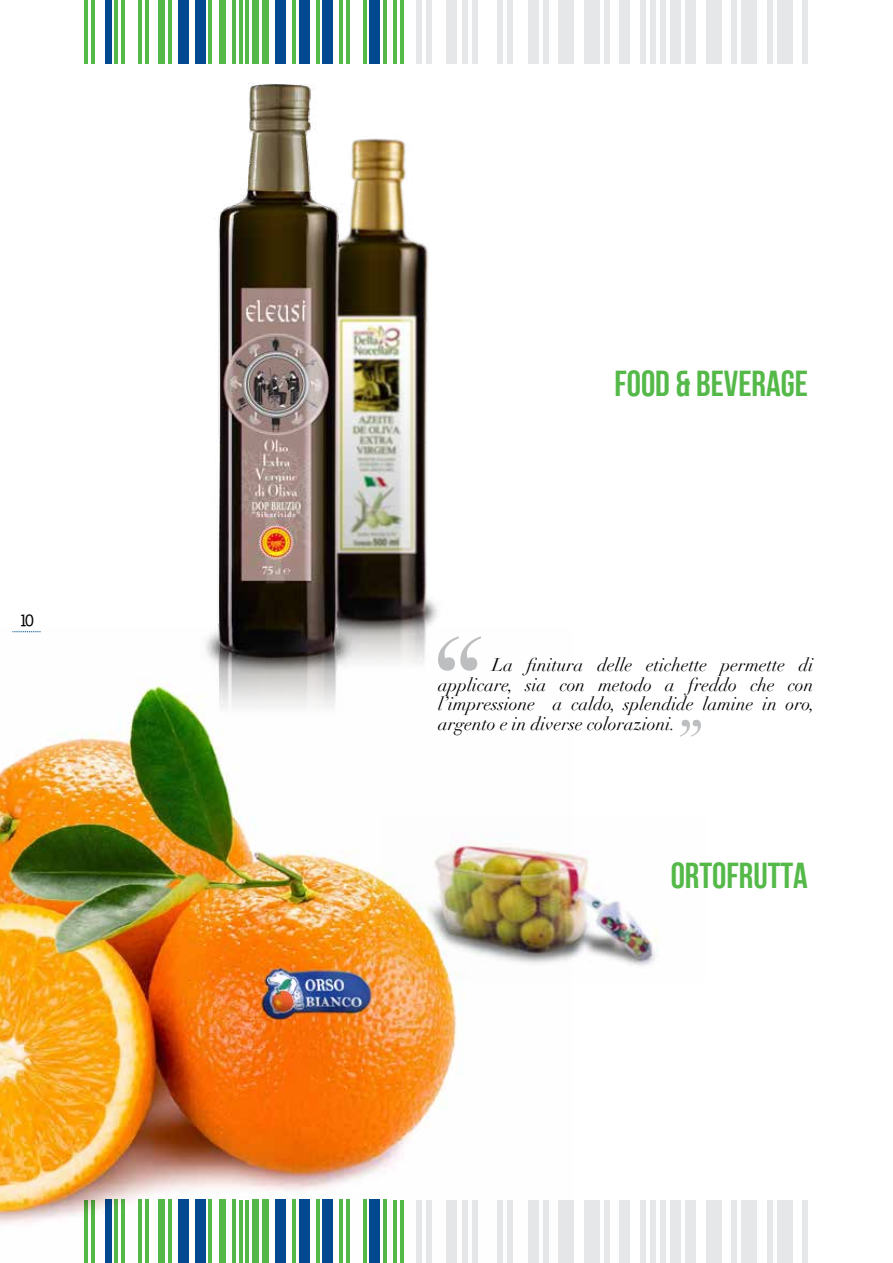
<style>
.page{position:relative;width:893px;height:1263px;background:#fff}
.page>*{position:absolute;margin:0;border:0;box-sizing:border-box;transform-origin:0 0}
.t1{font:36px "Bebas Neue";color:#54b948}
.t2{font:italic 18px/19.5px "Didot";color:#000;text-align:justify}
.t3{font:800 16.5px "Nilland";color:#000}
</style>
<div class="page">
<div style="left:416px;top:0;width:5px;height:64px;background:#e6e7e8"></div>
<div style="left:426px;top:0;width:5px;height:64px;background:#e6e7e8"></div>
<div style="left:462px;top:0;width:5px;height:64px;background:#e6e7e8"></div>
<div style="left:472px;top:0;width:5px;height:64px;background:#e6e7e8"></div>
<div style="left:498px;top:0;width:5px;height:64px;background:#e6e7e8"></div>
<div style="left:508px;top:0;width:5px;height:64px;background:#e6e7e8"></div>
<div style="left:528px;top:0;width:10px;height:64px;background:#e6e7e8"></div>
<div style="left:543px;top:0;width:5px;height:64px;background:#e6e7e8"></div>
<div style="left:584px;top:0;width:15px;height:64px;background:#e6e7e8"></div>
<div style="left:604px;top:0;width:5px;height:64px;background:#e6e7e8"></div>
<div style="left:620px;top:0;width:10px;height:64px;background:#e6e7e8"></div>
<div style="left:640px;top:0;width:5px;height:64px;background:#e6e7e8"></div>
<div style="left:650px;top:0;width:5px;height:64px;background:#e6e7e8"></div>
<div style="left:660px;top:0;width:5px;height:64px;background:#e6e7e8"></div>
<div style="left:671px;top:0;width:10px;height:64px;background:#e6e7e8"></div>
<div style="left:686px;top:0;width:10px;height:64px;background:#e6e7e8"></div>
<div style="left:706px;top:0;width:15px;height:64px;background:#e6e7e8"></div>
<div style="left:732px;top:0;width:5px;height:64px;background:#e6e7e8"></div>
<div style="left:767px;top:0;width:5px;height:64px;background:#e6e7e8"></div>
<div style="left:803px;top:0;width:5px;height:64px;background:#e6e7e8"></div>
<div style="left:447px;top:0;width:10px;height:64px;background:#e6e7e8"></div>
<div style="left:559px;top:0;width:15px;height:64px;background:#e6e7e8"></div>
<div style="left:742px;top:0;width:15px;height:64px;background:#e6e7e8"></div>
<div style="left:777px;top:0;width:16px;height:64px;background:#e6e7e8"></div>
<div style="left:584px;top:1200px;width:15px;height:63px;background:#e6e7e8"></div>
<div style="left:604px;top:1200px;width:5px;height:63px;background:#e6e7e8"></div>
<div style="left:620px;top:1200px;width:10px;height:63px;background:#e6e7e8"></div>
<div style="left:640px;top:1200px;width:5px;height:63px;background:#e6e7e8"></div>
<div style="left:650px;top:1200px;width:5px;height:63px;background:#e6e7e8"></div>
<div style="left:660px;top:1200px;width:5px;height:63px;background:#e6e7e8"></div>
<div style="left:671px;top:1200px;width:10px;height:63px;background:#e6e7e8"></div>
<div style="left:686px;top:1200px;width:10px;height:63px;background:#e6e7e8"></div>
<div style="left:706px;top:1200px;width:15px;height:63px;background:#e6e7e8"></div>
<div style="left:732px;top:1200px;width:5px;height:63px;background:#e6e7e8"></div>
<div style="left:767px;top:1200px;width:5px;height:63px;background:#e6e7e8"></div>
<div style="left:803px;top:1200px;width:5px;height:63px;background:#e6e7e8"></div>
<div style="left:559px;top:1200px;width:15px;height:63px;background:#e6e7e8"></div>
<div style="left:742px;top:1200px;width:15px;height:63px;background:#e6e7e8"></div>
<div style="left:777px;top:1200px;width:16px;height:63px;background:#e6e7e8"></div>
<hr style="left:85px;top:0;width:3px;height:64px;background:#54b948">
<hr style="left:91px;top:0;width:4px;height:64px;background:#54b948">
<hr style="left:115px;top:0;width:3px;height:64px;background:#54b948">
<hr style="left:121px;top:0;width:4px;height:64px;background:#54b948">
<hr style="left:138px;top:0;width:4px;height:64px;background:#54b948">
<hr style="left:145px;top:0;width:3px;height:64px;background:#54b948">
<div style="left:158px;top:0;width:7px;height:64px;background:#54b948"></div>
<hr style="left:168px;top:0;width:4px;height:64px;background:#54b948">
<div style="left:195px;top:0;width:10px;height:64px;background:#004990"></div>
<hr style="left:209px;top:0;width:3px;height:64px;background:#54b948">
<div style="left:219px;top:0;width:6px;height:64px;background:#54b948"></div>
<hr style="left:232px;top:0;width:4px;height:64px;background:#54b948">
<hr style="left:239px;top:0;width:3px;height:64px;background:#54b948">
<hr style="left:246px;top:0;width:3px;height:64px;background:#54b948">
<div style="left:252px;top:0;width:7px;height:64px;background:#54b948"></div>
<div style="left:262px;top:0;width:7px;height:64px;background:#54b948"></div>
<div style="left:276px;top:0;width:10px;height:64px;background:#004990"></div>
<hr style="left:293px;top:0;width:3px;height:64px;background:#54b948">
<hr style="left:316px;top:0;width:3px;height:64px;background:#54b948">
<hr style="left:340px;top:0;width:3px;height:64px;background:#54b948">
<hr style="left:346px;top:0;width:4px;height:64px;background:#54b948">
<hr style="left:363px;top:0;width:3px;height:64px;background:#54b948">
<div style="left:105px;top:0;width:6px;height:64px;background:#004990"></div>
<div style="left:178px;top:0;width:11px;height:64px;background:#004990"></div>
<div style="left:299px;top:0;width:10px;height:64px;background:#004990"></div>
<div style="left:323px;top:0;width:10px;height:64px;background:#004990"></div>
<div style="left:370px;top:0;width:10px;height:64px;background:#004990"></div>
<hr style="left:383px;top:0;width:4px;height:64px;background:#54b948">
<hr style="left:393px;top:0;width:4px;height:64px;background:#54b948">
<hr style="left:400px;top:0;width:3px;height:64px;background:#54b948">
<img style="left:572px;top:855px;width:86px;height:111px">
<img style="left:0;top:632px;width:572px;height:631px">
<svg style="left:680px;top:720px;width:21px;height:17px"></svg>
<img style="left:110px;top:32px;width:384px;height:710px">
<svg style="left:12px;top:631px;width:29px;height:1px"></svg>
<p class="t3" style="left:19px;top:610px;width:16px">10</p>
<h1 class="t1" style="left:614px;top:363px;width:195px">FOOD &amp; BEVERAGE</h1>
<p class="t2" style="left:438px;top:655px;width:378px;text-indent:54px">La finitura delle etichette permette di applicare, sia con metodo a freddo che con l’impressione a caldo, splendide lamine in oro, argento e in diverse colorazioni.</p>
<h1 class="t1" style="left:671px;top:856px;width:139px">ORTOFRUTTA</h1>
</div>
